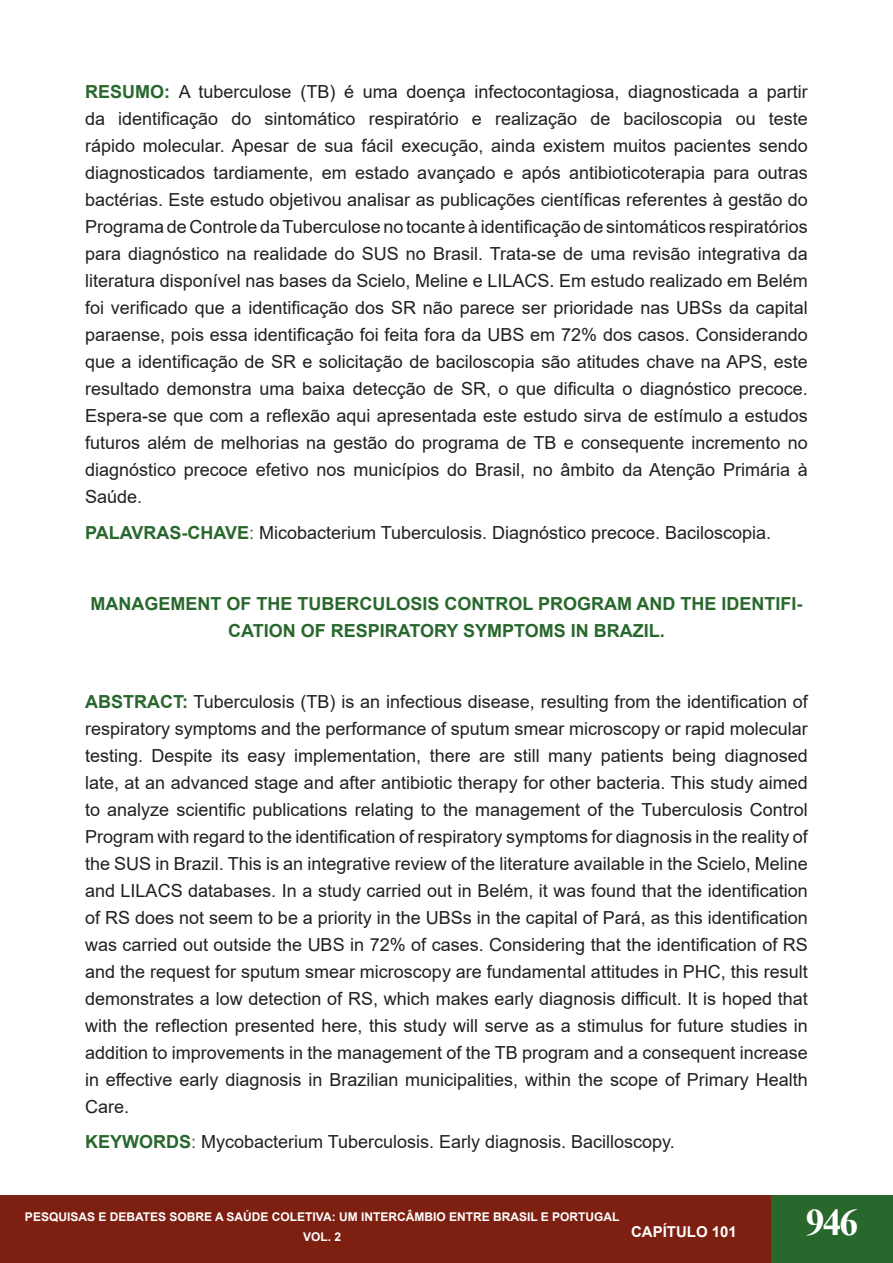
<style>
.page{position:relative;width:893px;height:1263px;background:#fff}
.page>*{position:absolute;margin:0;border:0;box-sizing:border-box;transform-origin:0 0}
.t1{font:700 37.5px "Times New Roman";color:#fff}
.t2{font:18px/27px "Arial";color:#231f20;text-align:justify}
.HTML_Preformatted{font:700 18px/27px "Arial";color:#28682d;text-align:center}
.t3{font:700 15px "Arial";color:#fff}
.t4{font:700 12px/20.2px "Arial";color:#fff;text-align:center}
.s1{font-weight:700;color:#28682d}
.s2{color:#000}
.s3{color:#28682d}
</style>
<div class="page">
<div style="left:0;top:1196px;width:893px;height:67px;background:#7d2011"></div>
<div style="left:771px;top:1196px;width:122px;height:67px;background:#28682d"></div>
<p class="t2" style="left:85px;top:78px;width:724px"><span class="s1">RESUMO:</span> A tuberculose (TB) é uma doença infectocontagiosa, diagnosticada a partir da identificação do sintomático respiratório e realização de baciloscopia ou teste rápido molecular. Apesar de sua fácil execução, ainda existem muitos pacientes sendo diagnosticados tardiamente, em estado avançado e após antibioticoterapia para outras bactérias. Este estudo objetivou analisar as publicações científicas referentes à gestão do Programa de Controle da Tuberculose no tocante à identificação de sintomáticos respiratórios para diagnóstico na realidade do SUS no Brasil. Trata-se de uma revisão integrativa da literatura disponível nas bases da Scielo, Meline e LILACS<span class="s2">.</span> Em estudo realizado em Belém foi verificado que a identificação dos SR não parece ser prioridade nas UBSs da capital paraense, pois essa identificação foi feita fora da UBS em 72% dos casos. Considerando que a identificação de SR e solicitação de baciloscopia são atitudes chave na APS, este resultado demonstra uma baixa detecção de SR, o que dificulta o diagnóstico precoce.<br>Espera-se que com a reflexão aqui apresentada este estudo sirva de estímulo a estudos futuros além de melhorias na gestão do programa de TB e consequente incremento no diagnóstico precoce efetivo nos municípios do Brasil, no âmbito da Atenção Primária à Saúde.</p>
<p class="t2" style="left:85px;top:519px;width:688px"><span class="s1">PALAVRAS-CHAVE</span><span class="s3">:</span> Micobacterium Tuberculosis. Diagnóstico precoce. Baciloscopia.</p>
<p class="HTML_Preformatted" style="left:90px;top:590px;width:713px">MANAGEMENT OF THE TUBERCULOSIS CONTROL PROGRAM AND THE IDENTIFI-<br>CATION OF RESPIRATORY SYMPTOMS IN BRAZIL.</p>
<p class="t2" style="left:85px;top:688px;width:724px"><span class="s1">ABSTRACT:</span> Tuberculosis (TB) is an infectious disease, resulting from the identification of respiratory symptoms and the performance of sputum smear microscopy or rapid molecular testing. Despite its easy implementation, there are still many patients being diagnosed late, at an advanced stage and after antibiotic therapy for other bacteria. This study aimed to analyze scientific publications relating to the management of the Tuberculosis Control Program with regard to the identification of respiratory symptoms for diagnosis in the reality of the SUS in Brazil. This is an integrative review of the literature available in the Scielo, Meline and LILACS databases. In a study carried out in Belém, it was found that the identification of RS does not seem to be a priority in the UBSs in the capital of Pará, as this identification was carried out outside the UBS in 72% of cases. Considering that the identification of RS and the request for sputum smear microscopy are fundamental attitudes in PHC, this result demonstrates a low detection of RS, which makes early diagnosis difficult. It is hoped that with the reflection presented here, this study will serve as a stimulus for future studies in addition to improvements in the management of the TB program and a consequent increase in effective early diagnosis in Brazilian municipalities, within the scope of Primary Health Care.</p>
<p class="t2" style="left:85px;top:1128px;width:591px"><span class="s1">KEYWORDS</span><span class="s3">:</span> Mycobacterium Tuberculosis. Early diagnosis. Bacilloscopy.</p>
<p class="t4" style="left:25px;top:1207px;width:596px">PESQUISAS E DEBATES SOBRE A SAÚDE COLETIVA: UM INTERCÂMBIO ENTRE BRASIL E PORTUGAL<br>VOL. 2</p>
<p class="t3" style="left:631px;top:1221px;width:107px">CAPÍTULO 101</p>
<h1 class="t1" style="left:806px;top:1195px;width:54px">946</h1>
</div>
